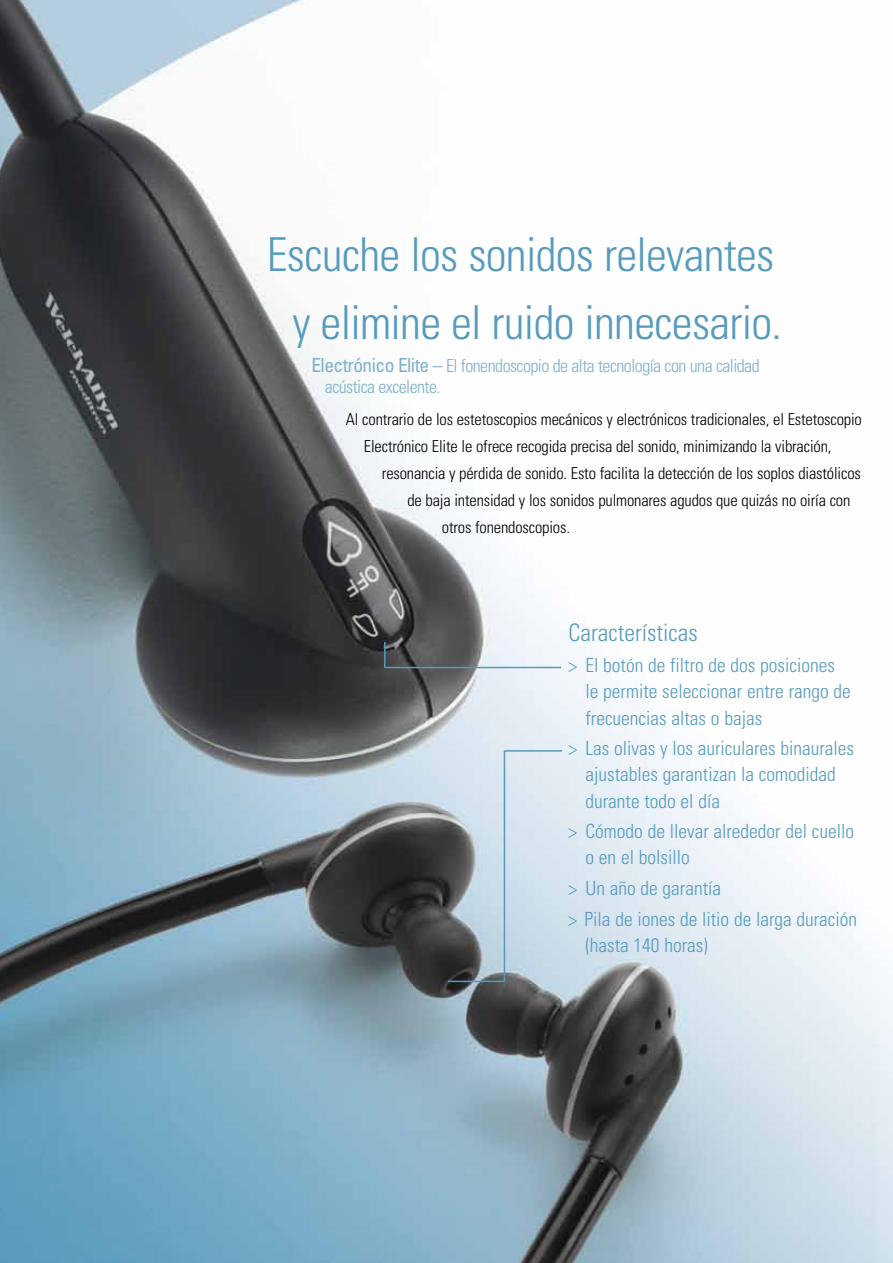
<style>
.page{position:relative;width:893px;height:1263px;background:#fff}
.page>*{position:absolute;margin:0;border:0;box-sizing:border-box;transform-origin:0 0}
.t1{font:300 condensed 46.8px/69px "Univers";letter-spacing:-.015em;color:#569bbe;text-align:center}
.t2{font:300 condensed 24px "Univers";color:#569bbe}
.t3{font:300 condensed 19.5px/26.2px "Univers";color:#569bbe}
.t4{font:300 condensed 18px/21px "Univers";letter-spacing:-.03em;color:#7eb0cc}
.t5{font:300 condensed 16.5px/27px "Univers";letter-spacing:-.01em;color:#000}
.s1{font-weight:400;font-size:19.5px}
</style>
<div class="page">
<img style="left:0;top:0;width:893px;height:1263px">
<hr style="left:385px;top:667px;width:176px;height:1px;background:#569bbe">
<hr style="left:384px;top:642px;width:2px;height:25px;background:#569bbe">
<hr style="left:504px;top:750px;width:58px;height:2px;background:#569bbe">
<hr style="left:504px;top:751px;width:1px;height:230px;background:#569bbe">
<hr style="left:448px;top:981px;width:56px;height:1px;background:#569bbe">
<h1 class="t1" style="left:267px;top:219px;width:517px">Escuche los sonidos relevantes y elimine el ruido innecesario.</h1>
<p class="t4" style="left:325px;top:355px;width:436px;text-indent:-14px"><span class="s1">Electrónico Elite –</span> El fonendoscopio de alta tecnología con una calidad acústica excelente.</p>
<p class="t5" style="left:364px;top:405px;width:499px;text-indent:-18px">Al contrario de los estetoscopios mecánicos y electrónicos tradicionales, el Estetoscopio<br>Electrónico Elite le ofrece recogida precisa del sonido, minimizando la vibración,</p>
<p class="t5" style="left:382px;top:459px;width:480px">resonancia y pérdida de sonido. Esto facilita la detección de los soplos diastólicos</p>
<p class="t5" style="left:407px;top:486px;width:444px">de baja intensidad y los sonidos pulmonares agudos que quizás no oiría con</p>
<p class="t5" style="left:442px;top:513px;width:130px">otros fonendoscopios.</p>
<h2 class="t2" style="left:568px;top:618px;width:131px">Características</h2>
<p class="t3" style="left:586px;top:652px;width:267px;text-indent:-17px">&gt; El botón de filtro de dos posiciones le permite seleccionar entre rango de frecuencias altas o bajas</p>
<p class="t3" style="left:586px;top:735px;width:270px;text-indent:-17px">&gt; Las olivas y los auriculares binaurales ajustables garantizan la comodidad durante todo el día</p>
<p class="t3" style="left:586px;top:818px;width:270px;text-indent:-17px">&gt; Cómodo de llevar alrededor del cuello o en el bolsillo</p>
<p class="t3" style="left:568px;top:873px;width:290px;line-height:30.5px">&gt; Un año de garantía<br>&gt; Pila de iones de litio de larga duración</p>
<p class="t3" style="left:586px;top:931px;width:124px">(hasta 140 horas)</p>
</div>
